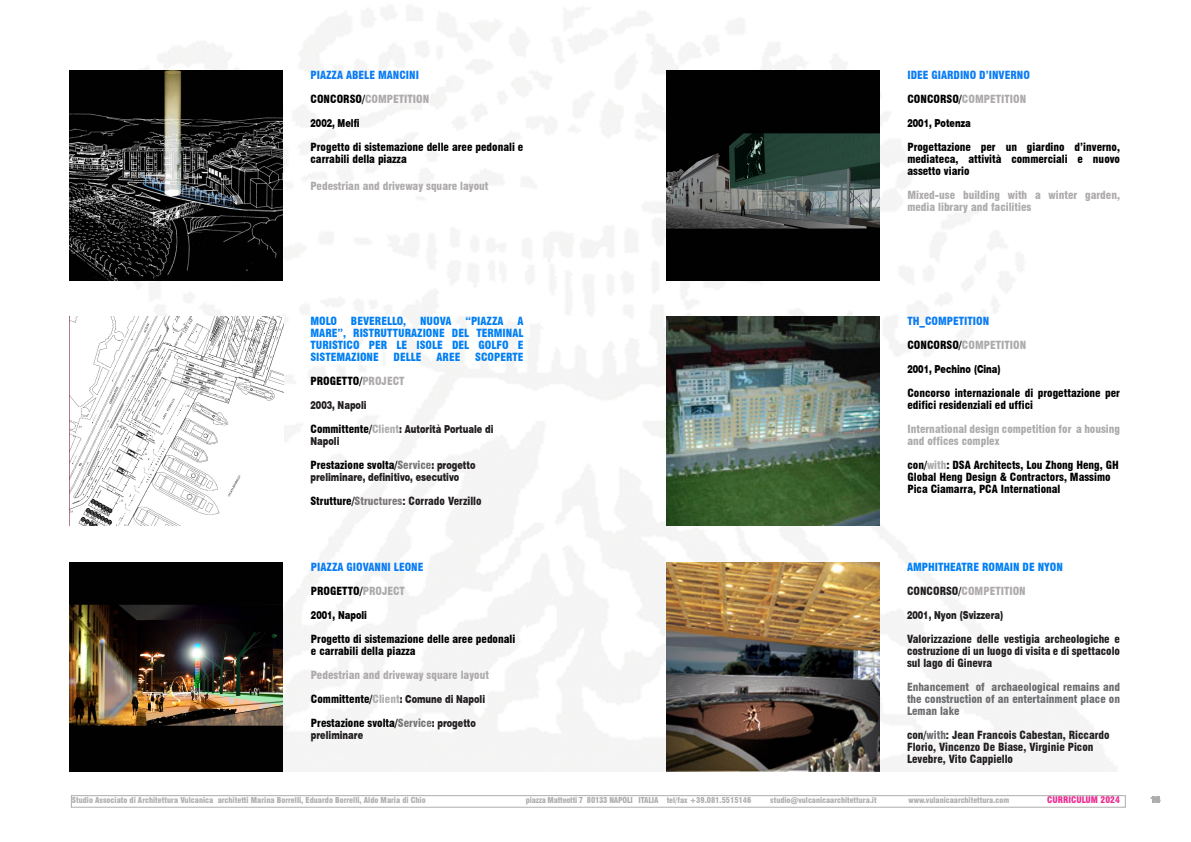
<style>
.page{position:relative;width:1191px;height:842px;background:#fff}
.page>*{position:absolute;margin:0;border:0;box-sizing:border-box;transform-origin:0 0}
.t1{font:900 condensed 11px/12px "Swiss 721 BT";color:#000}
.t2{font:900 condensed 11px/12px "Swiss 721 BT";color:#231f20;text-align:justify}
.t3{font:900 11px/12px "Swiss 721 BT";color:#231f20;scale:.75 1}
.t4{font:900 condensed 11px/12px "Swiss 721 BT";color:#adaaab}
.t5{font:900 condensed 11px/12px "Swiss 721 BT";color:#007ff4;text-align:justify}
.t6{font:900 condensed 11px/12px "Swiss 721 BT";color:#6c6d70;text-align:justify}
.t7{font:900 condensed 11px/12px "Swiss 721 BT";color:#ababac}
.t8{font:900 condensed 11px "Swiss 721 BT";color:#0b7cf4}
.t9{font:900 11px "Swiss 721 BT";color:#000;scale:.75 1}
.t10{font:900 condensed 11px "Swiss 721 BT";color:#afaaac}
.t11{font:900 condensed 9px "Swiss 721 BT";color:#ed2991}
.t12{font:900 condensed 9px "Swiss 721 BT";color:#adadad}
.t13{font:900 condensed 8px "Swiss 721 BT";color:#afadad}
.t14{font:900 condensed 8px "Swiss 721 BT";letter-spacing:-.025em;color:#afadad}
.t15{font:900 condensed 7.9px "Swiss 721 BT";color:#afadad}
.s1{color:#000}
.s2{color:#adaaab}
.s3{font-stretch:condensed;color:#000}
.s4{font-stretch:condensed;color:#adadad}
.s5{font-stretch:condensed;color:#777778}
.s6{color:#7a7677}
.s7{color:#ababac}
.s8{color:#231f20}
.s9{color:#6c6d70}
.s10{font-size:7.9px}
</style>
<div class="page">
<img style="left:70px;top:6px;width:1046px;height:765px">
<img style="left:70px;top:71px;width:213px;height:210px">
<img style="left:666px;top:317px;width:213px;height:209px">
<img style="left:70px;top:562px;width:213px;height:209px">
<img style="left:666px;top:71px;width:213px;height:210px">
<img style="left:70px;top:316px;width:214px;height:210px">
<img style="left:666px;top:562px;width:213px;height:209px">
<div style="left:71px;top:795px;width:1054px;height:13px;border:1px solid #afadad"></div>
<p class="t8" style="left:310px;top:69px;width:110px">PIAZZA ABELE MANCINI</p>
<p class="t4" style="left:310px;top:93px;width:120px"><span class="s1">CONCORSO/</span>COMPETITION</p>
<p class="t9" style="left:310px;top:117px;width:67px">2002, Melfi</p>
<p class="t1" style="left:310px;top:141px;width:214px">Progetto di sistemazione delle aree pedonali e carrabili della piazza</p>
<p class="t4" style="left:310px;top:180px;width:179px">Pedestrian and driveway square layout</p>
<p class="t5" style="left:310px;top:315px;width:28px">MOLO</p>
<p class="t5" style="left:351px;top:315px;width:57px">BEVERELLO,</p>
<p class="t5" style="left:420px;top:315px;width:33px">NUOVA</p>
<p class="t5" style="left:465px;top:315px;width:40px">“PIAZZA</p>
<p class="t5" style="left:310px;top:315px;width:215px;text-indent:207px">A MARE”, RISTRUTTURAZIONE DEL TERMINAL TURISTICO PER LE ISOLE DEL GOLFO E SISTEMAZIONE</p>
<p class="t5" style="left:393px;top:351px;width:30px">DELLE</p>
<p class="t5" style="left:436px;top:351px;width:25px">AREE</p>
<p class="t5" style="left:475px;top:351px;width:50px">SCOPERTE</p>
<p class="t1" style="left:310px;top:375px;width:96px">PROGETTO/<span class="s2">PROJECT</span></p>
<p class="t3" style="left:310px;top:393px;width:245px;line-height:24px">2003, Napoli<br><span class="s3">Committente/</span><span class="s4">Client</span>: Autorità Portuale di</p>
<p class="t3" style="left:310px;top:435px;width:40px">Napoli</p>
<p class="t3" style="left:310px;top:459px;width:221px"><span class="s3">Prestazione svolta/</span><span class="s5">Service</span>: progetto preliminare, definitivo, esecutivo</p>
<p class="t2" style="left:310px;top:495px;width:173px"><span class="s1">Strutture/</span><span class="s6">Structures</span>: Corrado Verzillo</p>
<p class="t8" style="left:311px;top:560px;width:114px">PIAZZA GIOVANNI LEONE</p>
<p class="t1" style="left:311px;top:584px;width:96px">PROGETTO/<span class="s2">PROJECT</span></p>
<p class="t9" style="left:311px;top:608px;width:76px">2001, Napoli</p>
<p class="t1" style="left:311px;top:632px;width:206px">Progetto di sistemazione delle aree pedonali e carrabili della piazza</p>
<p class="t4" style="left:311px;top:668px;width:179px">Pedestrian and driveway square layout</p>
<p class="t3" style="left:311px;top:692px;width:234px"><span class="s3">Committente/</span><span class="s4">Client</span>: Comune di Napoli</p>
<p class="t3" style="left:311px;top:716px;width:221px"><span class="s3">Prestazione svolta/</span><span class="s5">Service</span>: progetto preliminare</p>
<p class="t8" style="left:907px;top:69px;width:124px">IDEE GIARDINO D’INVERNO</p>
<p class="t4" style="left:907px;top:93px;width:120px"><span class="s1">CONCORSO/</span>COMPETITION</p>
<p class="t9" style="left:907px;top:117px;width:86px">2001, Potenza</p>
<p class="t1" style="left:907px;top:141px;width:214px;text-align:justify">Progettazione per un giardino d’inverno, mediateca, attività commerciali e nuovo assetto viario</p>
<p class="t4" style="left:907px;top:189px;width:214px">Mixed-use building with a winter garden, media library and facilities</p>
<p class="t8" style="left:907px;top:315px;width:83px">TH_COMPETITION</p>
<p class="t7" style="left:907px;top:339px;width:120px"><span class="s1">CONCORSO/</span>COMPETITION</p>
<p class="t9" style="left:907px;top:363px;width:126px">2001, Pechino (Cina)</p>
<p class="t1" style="left:907px;top:387px;width:214px">Concorso internazionale di progettazione per edifici residenziali ed uffici</p>
<p class="t7" style="left:907px;top:423px;width:214px">International design competition for a housing and offices complex</p>
<p class="t1" style="left:907px;top:459px;width:213px">con/<span class="s7">with</span>: DSA Architects, Lou Zhong Heng, GH<br>Global Heng Design &amp; Contractors, Massimo<br>Pica Ciamarra, PCA International</p>
<p class="t5" style="left:907px;top:560px;width:157px">AMPHITHEATRE ROMAIN DE NYON</p>
<p class="t10" style="left:907px;top:584px;width:120px"><span class="s8">CONCORSO/</span>COMPETITION</p>
<p class="t3" style="left:907px;top:608px;width:130px">2001, Nyon (Svizzera)</p>
<p class="t2" style="left:907px;top:632px;width:214px">Valorizzazione delle vestigia archeologiche e costruzione di un luogo di visita e di spettacolo sul lago di Ginevra</p>
<p class="t6" style="left:907px;top:680px;width:214px">Enhancement of archaeological remains and the construction of an entertainment place on Leman lake</p>
<p class="t2" style="left:907px;top:728px;width:204px;text-align:left">con/<span class="s9">with</span>: Jean Francois Cabestan, Riccardo<br>Florio, Vincenzo De Biase, Virginie Picon<br>Levebre, Vito Cappiello</p>
<p class="t13" style="left:72px;top:795px;width:355px">Studio Associato di Architettura Vulcanica architetti Marina Borrelli, Eduardo Borrelli, Aldo Maria di Chio</p>
<p class="t14" style="left:526px;top:795px;width:227px">piazza Matteotti 7 80133 NAPOLI ITALIA <span class="s10">tel/fax +39.081.5515146</span></p>
<p class="t15" style="left:770px;top:795px;width:108px">studio@vulcanicaarchitettura.it</p>
<p class="t15" style="left:908px;top:795px;width:102px">www.vulanicaarchitettura.com</p>
<p class="t11" style="left:1047px;top:794px;width:74px">CURRICULUM 2024</p>
<p class="t12" style="left:1150px;top:794px;width:11px">16</p>
</div>
